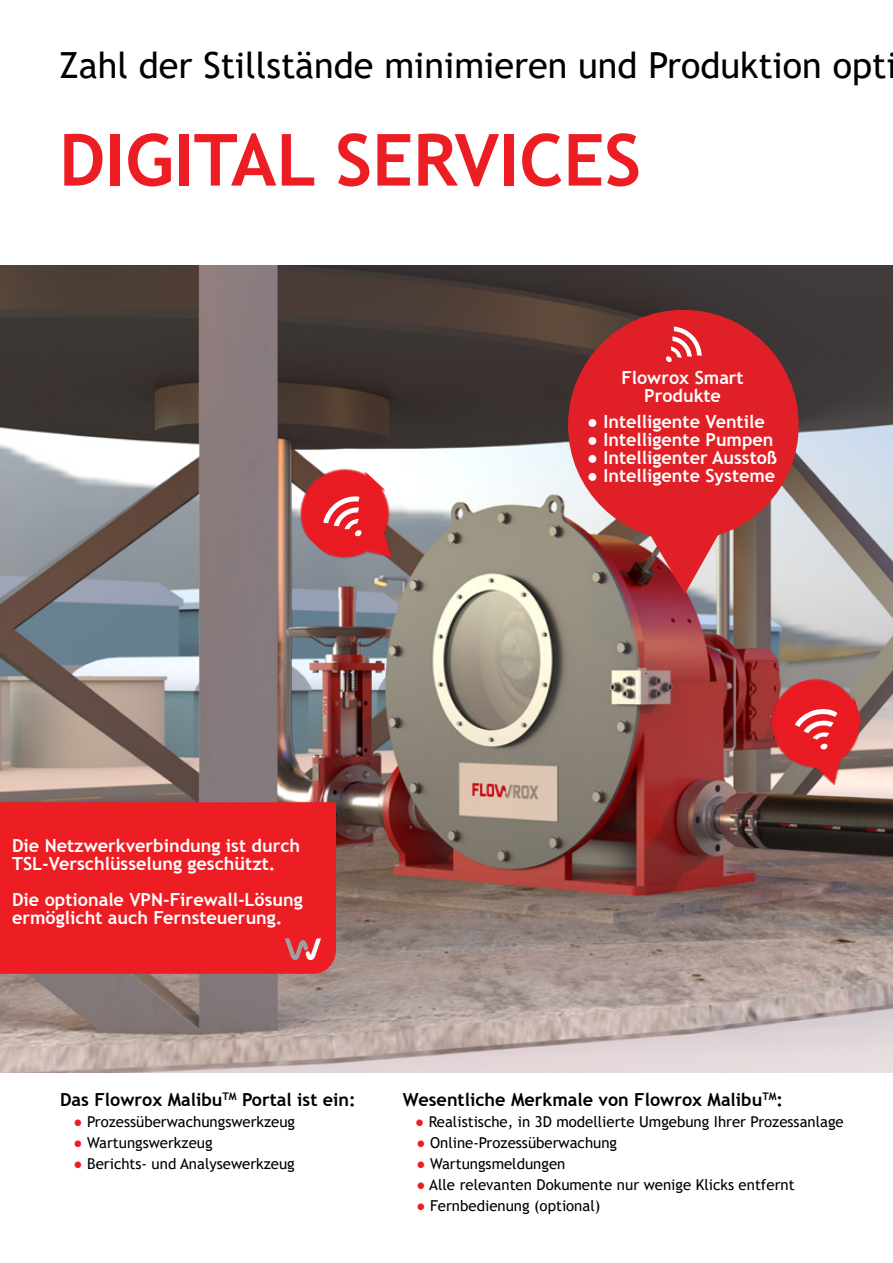
<style>
.page{position:relative;width:893px;height:1263px;background:#fff}
.page>*{position:absolute;margin:0;border:0;box-sizing:border-box;transform-origin:0 0}
.t1{font:700 72px "Trebuchet MS";color:#ed1d24}
.t2{font:36px "Trebuchet MS";color:#000}
.t3{font:700 18px/18px "Trebuchet MS";color:#fff}
.t4{font:700 18px "Trebuchet MS";color:#000}
.t5{font:15px "Trebuchet MS";color:#000}
.s1{color:#ed1d24}
</style>
<div class="page">
<img style="left:0;top:266px;width:893px;height:806px">
<div style="left:0;top:802px;width:336px;height:172px;background:#ed1d24"></div>
<svg style="left:285px;top:938px;width:36px;height:22px"></svg>
<svg style="left:567px;top:309px;width:232px;height:232px;background:#c93236"></svg>
<svg style="left:638px;top:514px;width:92px;height:80px;background:#c2484c"></svg>
<svg style="left:666px;top:327px;width:36px;height:35px"></svg>
<img style="left:761px;top:668px;width:116px;height:129px">
<svg style="left:795px;top:708px;width:43px;height:42px"></svg>
<img style="left:283px;top:451px;width:139px;height:138px">
<svg style="left:323px;top:496px;width:39px;height:41px"></svg>
<h2 class="t2" style="left:59px;top:42px;width:839px">Zahl der Stillstände minimieren und Produktion opti</h2>
<h1 class="t1" style="left:59px;top:115px;width:584px">DIGITAL SERVICES</h1>
<p class="t3" style="left:621px;top:368px;width:124px;text-align:center">Flowrox Smart<br>Produkte</p>
<p class="t3" style="left:587px;top:412px;width:179px">● Intelligente Ventile</p>
<p class="t3" style="left:587px;top:430px;width:188px">● Intelligente Pumpen</p>
<p class="t3" style="left:587px;top:448px;width:191px">● Intelligenter Ausstoß</p>
<p class="t3" style="left:587px;top:466px;width:190px">● Intelligente Systeme</p>
<p class="t3" style="left:12px;top:837px;width:290px">Die Netzwerkverbindung ist durch<br>TSL-Verschlüsselung geschützt.</p>
<p class="t3" style="left:12px;top:891px;width:292px">Die optionale VPN-Firewall-Lösung ermöglicht auch Fernsteuerung.</p>
<p class="t4" style="left:60px;top:1088px;width:297px">Das Flowrox Malibu<sup>TM</sup> Portal ist ein:</p>
<p class="t5" style="left:74px;top:1112px;width:223px"><span class="s1">●</span> Prozessüberwachungswerkzeug</p>
<p class="t5" style="left:74px;top:1133px;width:140px"><span class="s1">●</span> Wartungswerkzeug</p>
<p class="t5" style="left:74px;top:1154px;width:223px"><span class="s1">●</span> Berichts- und Analysewerkzeug</p>
<p class="t4" style="left:403px;top:1088px;width:382px">Wesentliche Merkmale von Flowrox Malibu<sup>TM</sup>:</p>
<p class="t5" style="left:415px;top:1112px;width:430px"><span class="s1">●</span> Realistische, in 3D modellierte Umgebung Ihrer Prozessanlage</p>
<p class="t5" style="left:416px;top:1133px;width:202px"><span class="s1">●</span> Online-Prozessüberwachung</p>
<p class="t5" style="left:416px;top:1154px;width:150px"><span class="s1">●</span> Wartungsmeldungen</p>
<p class="t5" style="left:416px;top:1175px;width:380px"><span class="s1">●</span> Alle relevanten Dokumente nur wenige Klicks entfernt</p>
<p class="t5" style="left:416px;top:1196px;width:185px"><span class="s1">●</span> Fernbedienung (optional)</p>
</div>
